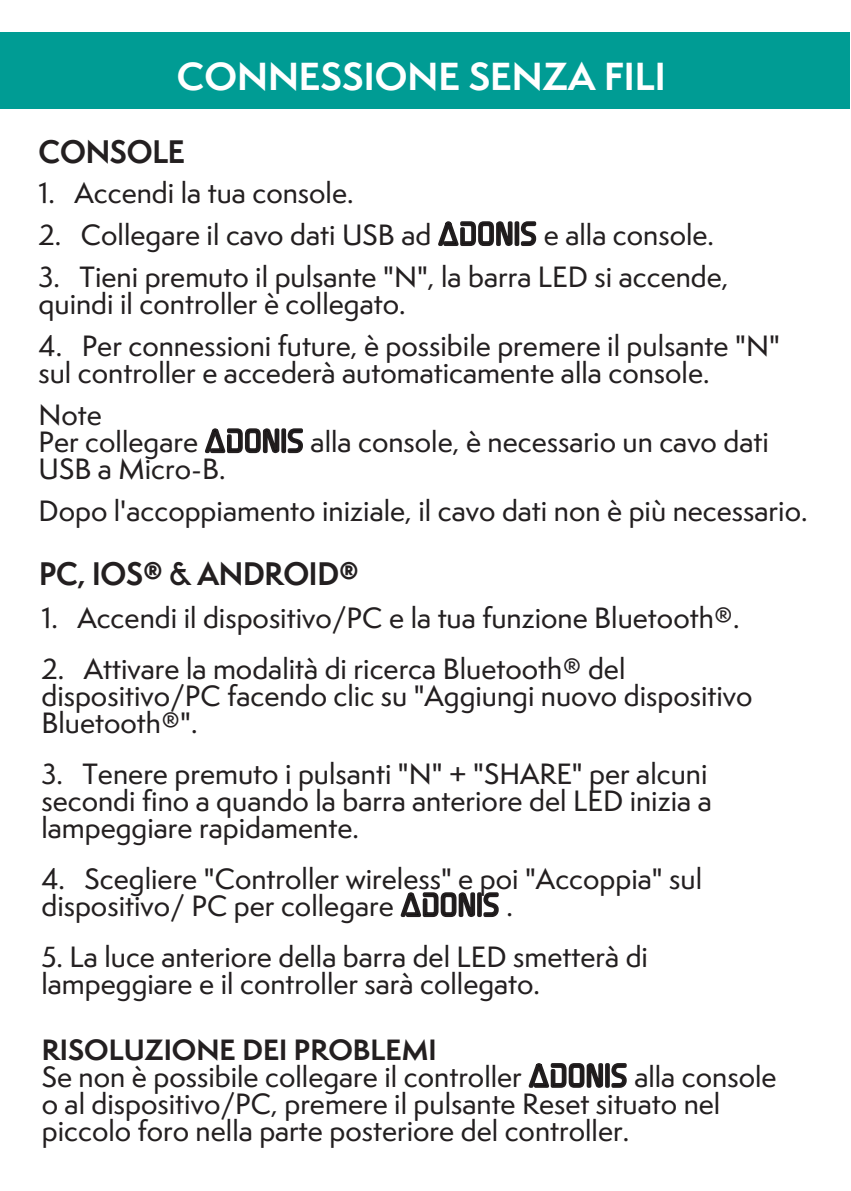
<style>
.page{position:relative;width:851px;height:1191px;background:#fff}
.page>*{position:absolute;margin:0;border:0;box-sizing:border-box;transform-origin:0 0}
.t1{font:700 36px "Semplicita Pro";color:#fff}
.t2{font:700 30px "Semplicita Pro";letter-spacing:-.01em;color:#231f20;scale:.95 1}
.t3{font:500 27px/27px "Semplicita Pro";color:#231f20}
.s1{font-family:"Elite Danger";font-weight:700;font-size:42px;color:#040503}
.s2{font-weight:700}
</style>
<div class="page">
<svg style="left:438px;top:221px;width:75px;height:25px"></svg>
<div style="left:514px;top:221px;width:5px;height:25px;border:2px solid #231f20"></div>
<svg style="left:519px;top:221px;width:18px;height:25px"></svg>
<svg style="left:205px;top:428px;width:75px;height:26px"></svg>
<div style="left:281px;top:428px;width:5px;height:25px;border:2px solid #231f20"></div>
<svg style="left:286px;top:428px;width:17px;height:26px"></svg>
<svg style="left:400px;top:892px;width:99px;height:26px"></svg>
<svg style="left:528px;top:1063px;width:99px;height:25px"></svg>
<div style="left:0;top:32px;width:849px;height:77px;background:#009c94"></div>
<h1 class="t1" style="left:177px;top:52px;width:490px">CONNESSIONE SENZA FILI</h1>
<p class="t2" style="left:38px;top:131px;width:156px">CONSOLE</p>
<p class="t3" style="left:39px;top:180px;width:316px">1. Accendi la tua console.</p>
<p class="t3" style="left:39px;top:222px;width:677px">2. Collegare il cavo dati USB ad <span class="s1">adonis</span> e alla console.</p>
<p class="t3" style="left:38px;top:264px;width:691px">3. Tieni premuto il pulsante "N", la barra LED si accende, quindi il controller è collegato.</p>
<p class="t3" style="left:38px;top:333px;width:742px">4. Per connessioni future, è possibile premere il pulsante "N" sul controller e accederà automaticamente alla console.</p>
<p class="t3" style="left:38px;top:402px;width:731px">Note<br>Per collegare <span class="s1">adonis</span> alla console, è necessario un cavo dati<br>USB a Micro-B.</p>
<p class="t3" style="left:38px;top:498px;width:770px">Dopo l'accoppiamento iniziale, il cavo dati non è più necessario.</p>
<p class="t2" style="left:39px;top:553px;width:338px">PC, IOS® &amp; ANDROID®</p>
<p class="t3" style="left:41px;top:604px;width:699px">1. Accendi il dispositivo/PC e la tua funzione Bluetooth®.</p>
<p class="t3" style="left:41px;top:655px;width:712px">2. Attivare la modalità di ricerca Bluetooth® del dispositivo/PC facendo clic su "Aggiungi nuovo dispositivo<br>Bluetooth®".</p>
<p class="t3" style="left:41px;top:760px;width:671px">3. Tenere premuto i pulsanti "N" + "SHARE" per alcuni secondi fino a quando la barra anteriore del LED inizia a lampeggiare rapidamente.</p>
<p class="t3" style="left:41px;top:865px;width:662px">4. Scegliere "Controller wireless" e poi "Accoppia" sul dispositivo/ PC per collegare <span class="s1">adonis</span> .</p>
<p class="t3" style="left:41px;top:943px;width:608px">5. La luce anteriore della barra del LED smetterà di lampeggiare e il controller sarà collegato.</p>
<p class="t3" style="left:42px;top:1036px;width:736px"><span class="s2">RISOLUZIONE DEI PROBLEMI<br></span>Se non è possibile collegare il controller <span class="s1">adonis</span> alla console o al dispositivo/PC, premere il pulsante Reset situato nel piccolo foro nella parte posteriore del controller.</p>
</div>
